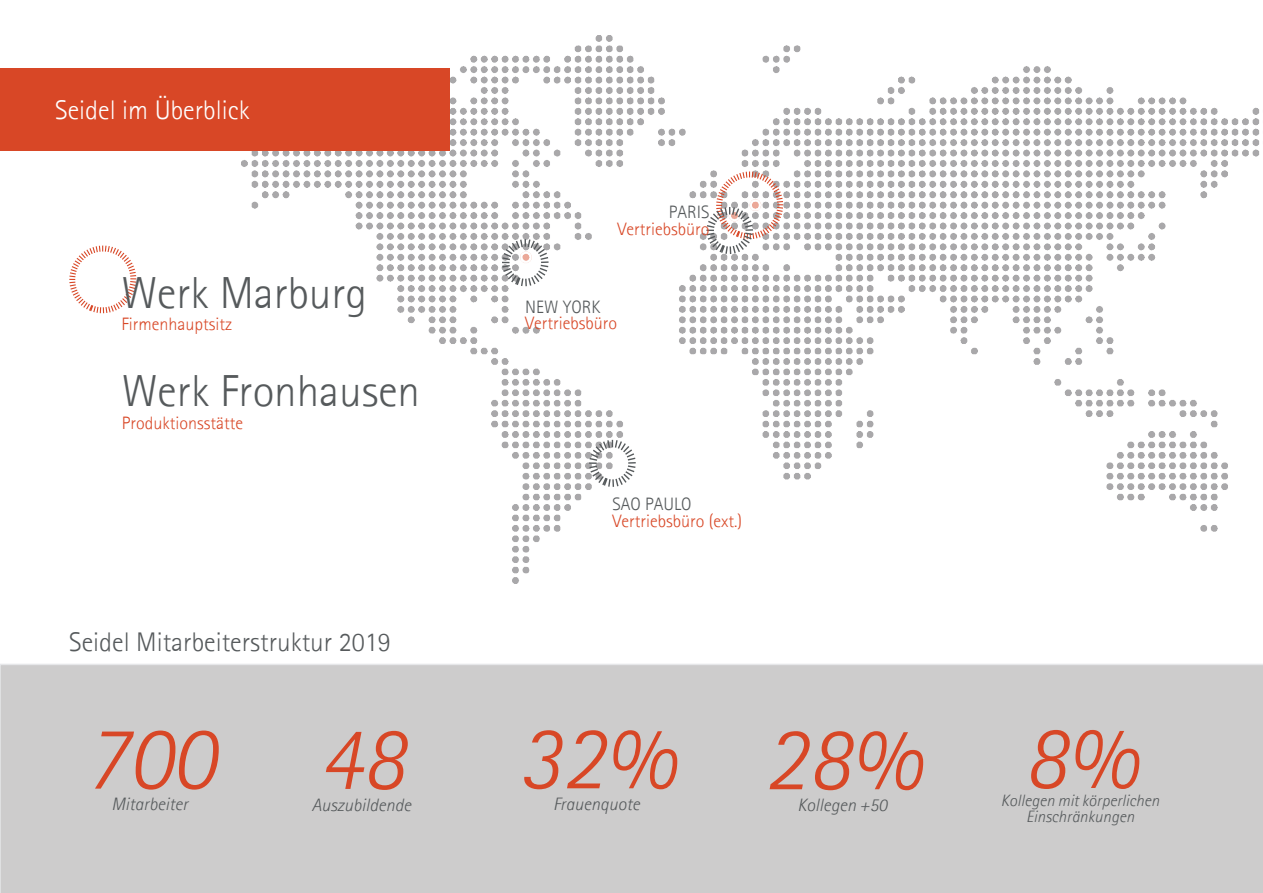
<style>
.page{position:relative;width:1263px;height:893px;background:#fff}
.page>*{position:absolute;margin:0;border:0;box-sizing:border-box;transform-origin:0 0}
.t1{font:italic 300 90px "Agfa Rotis Sans Serif";color:#d84726}
.t2{font:300 45px "Agfa Rotis Sans Serif";color:#565a5c}
.t3{font:300 27px "Agfa Rotis Sans Serif";color:#565a5c}
.t4{font:300 27px "Agfa Rotis Sans Serif";color:#fff}
.t5{font:300 18px "Agfa Rotis Sans Serif";color:#d84726}
.t6{font:italic 300 18px "Agfa Rotis Sans Serif";color:#565a5c}
.t7{font:300 18px "Agfa Rotis Sans Serif";color:#565a5c}
.t8{font:italic 300 16.5px "Agfa Rotis Sans Serif";color:#565a5c}
</style>
<div class="page">
<img style="left:242px;top:35px;width:1018px;height:549px">
<svg style="left:501px;top:238px;width:49px;height:50px"></svg>
<svg style="left:588px;top:438px;width:49px;height:50px"></svg>
<svg style="left:705px;top:170px;width:79px;height:85px"></svg>
<div style="left:0;top:664px;width:1263px;height:229px;background:#cdcccc"></div>
<svg style="left:69px;top:245px;width:68px;height:69px"></svg>
<div style="left:0;top:68px;width:449px;height:83px;background:#d84726"></div>
<p class="t4" style="left:55px;top:94px;width:196px">Seidel im Überblick</p>
<p class="t2" style="left:121px;top:266px;width:247px">Werk Marburg</p>
<p class="t5" style="left:121px;top:313px;width:112px">Firmenhauptsitz</p>
<p class="t2" style="left:122px;top:364px;width:300px">Werk Fronhausen</p>
<p class="t5" style="left:122px;top:412px;width:123px">Produktionsstätte</p>
<p class="t7" style="left:669px;top:201px;width:42px">PARIS</p>
<p class="t5" style="left:617px;top:218px;width:93px">Vertriebsbüro</p>
<p class="t7" style="left:525px;top:296px;width:77px">NEW YORK</p>
<p class="t5" style="left:525px;top:312px;width:93px">Vertriebsbüro</p>
<p class="t7" style="left:612px;top:493px;width:81px">SAO PAULO</p>
<p class="t5" style="left:612px;top:510px;width:131px">Vertriebsbüro (ext.)</p>
<p class="t3" style="left:69px;top:626px;width:323px">Seidel Mitarbeiterstruktur 2019</p>
<p class="t1" style="left:318px;top:705px;width:88px">48</p>
<p class="t1" style="left:518px;top:704px;width:158px">32%</p>
<p class="t6" style="left:553px;top:793px;width:88px">Frauenquote</p>
<p class="t1" style="left:85px;top:704px;width:131px">700</p>
<p class="t6" style="left:112px;top:793px;width:78px">Mitarbeiter</p>
<p class="t6" style="left:312px;top:794px;width:101px">Auszubildende</p>
<p class="t1" style="left:1023px;top:704px;width:115px">8%</p>
<p class="t8" style="left:1026px;top:807px;width:110px">Einschränkungen</p>
<p class="t1" style="left:764px;top:705px;width:158px">28%</p>
<p class="t6" style="left:797px;top:794px;width:91px">Kollegen +50</p>
<p class="t8" style="left:1001px;top:790px;width:160px">Kollegen mit körperlichen</p>
</div>
